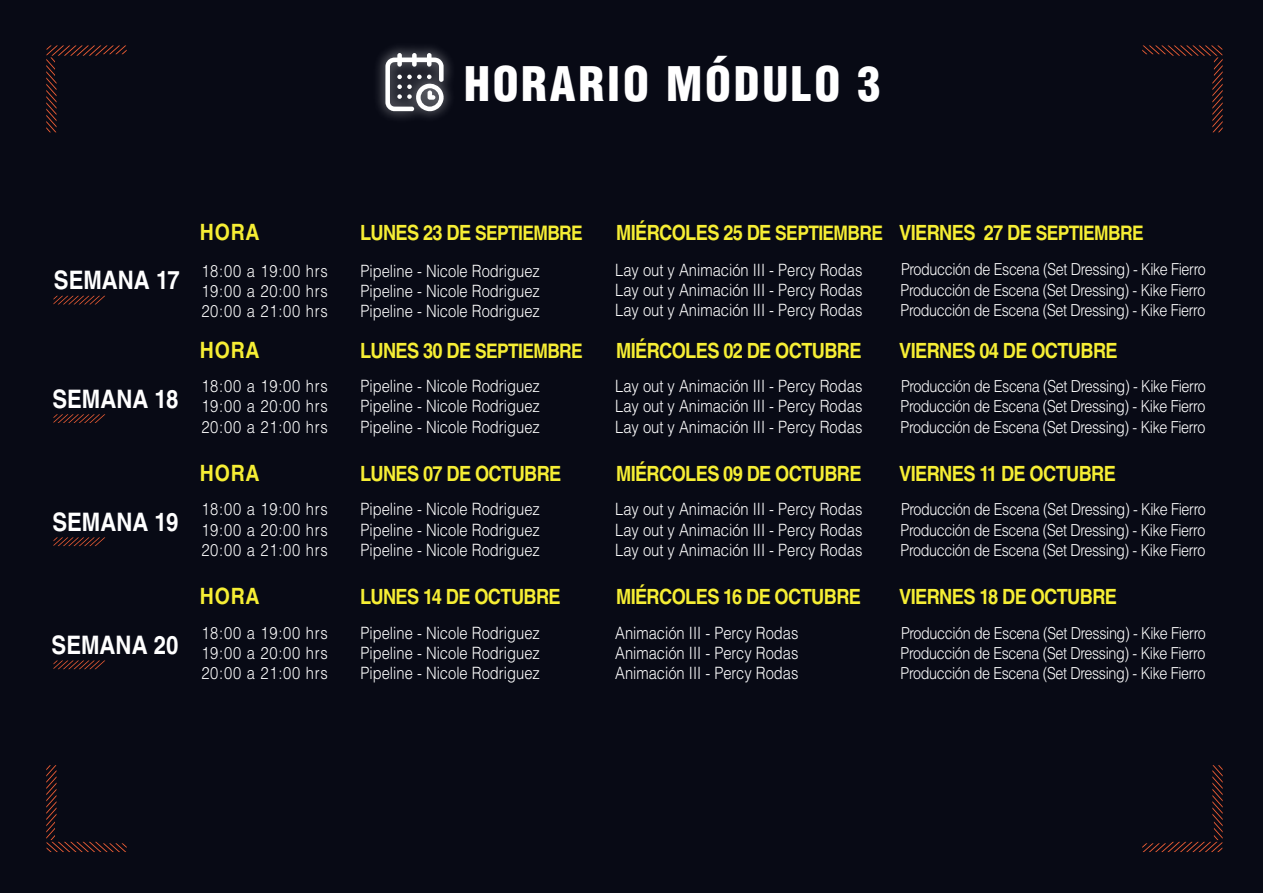
<style>
.page{position:relative;width:1263px;height:893px;background:#080a15}
.page>*{position:absolute;margin:0;border:0;box-sizing:border-box;transform-origin:0 0}
.t1{font:900 condensed 46.5px "Helvetica LT Std";letter-spacing:.06em;color:#fff}
.t2{font:700 25.5px "Helvetica LT Std";color:#fff;scale:.87 1}
.t3{font:700 22.5px "Helvetica LT Std";letter-spacing:.04em;color:#f6ee34;scale:.87 1}
.t4{font:700 21px "Helvetica LT Std";letter-spacing:-.035em;color:#f6ee34;scale:.87 1}
.t5{font:700 20.1px "Helvetica LT Std";letter-spacing:-.035em;color:#f6ee34;scale:.87 1}
.t6{font:300 16.95px/20.1px "Helvetica LT Std";color:#fff;scale:.87 1}
.t7{font:300 16.95px "Helvetica LT Std";letter-spacing:.05em;color:#fff;scale:.87 1}
.t8{font:300 16.5px/20.1px "Helvetica LT Std";letter-spacing:-.025em;color:#fff;scale:.87 1}
.s1{font-size:21px}
.s2{font-size:20.1px}
</style>
<div class="page">
<svg style="left:54px;top:296px;width:51px;height:8px"></svg>
<svg style="left:54px;top:414px;width:51px;height:9px"></svg>
<svg style="left:54px;top:537px;width:51px;height:9px"></svg>
<svg style="left:54px;top:660px;width:51px;height:9px"></svg>
<svg style="left:1142px;top:765px;width:80px;height:87px"></svg>
<svg style="left:46px;top:45px;width:81px;height:87px"></svg>
<svg style="left:46px;top:765px;width:81px;height:87px"></svg>
<svg style="left:1142px;top:45px;width:80px;height:87px"></svg>
<img style="left:377px;top:47px;width:74px;height:71px">
<svg style="left:385px;top:53px;width:59px;height:58px;background:#7e7f85"></svg>
<h1 class="t1" style="left:464px;top:55px;width:418px">HORARIO MÓDULO 3</h1>
<h2 class="t2" style="left:54px;top:265px;width:146px">SEMANA 17</h2>
<h2 class="t2" style="left:52px;top:383px;width:146px">SEMANA 18</h2>
<h2 class="t2" style="left:52px;top:506px;width:146px">SEMANA 19</h2>
<h2 class="t2" style="left:52px;top:629px;width:147px">SEMANA 20</h2>
<h3 class="t3" style="left:200px;top:218px;width:70px">HORA</h3>
<p class="t5" style="left:360px;top:220px;width:258px"><span class="s1">LUNES 23 DE</span> SEPTIEMBRE</p>
<p class="t4" style="left:616px;top:219px;width:308px">MIÉRCOLES 25 DE <span class="s2">SEPTIEMBRE</span></p>
<p class="t7" style="left:201px;top:260px;width:147px">18:00 a 19:00 hrs</p>
<p class="t6" style="left:360px;top:261px;width:208px;text-align:justify">Pipeline - Nicole Rodriguez Pipeline - Nicole Rodriguez Pipeline - Nicole Rodriguez</p>
<p class="t6" style="left:615px;top:260px;width:286px;text-align:justify">Lay out y Animación III - Percy Rodas Lay out y Animación III - Percy Rodas Lay out y Animación III - Percy Rodas</p>
<p class="t7" style="left:201px;top:280px;width:147px">19:00 a 20:00 hrs</p>
<p class="t7" style="left:201px;top:301px;width:147px">20:00 a 21:00 hrs</p>
<h3 class="t3" style="left:200px;top:336px;width:70px">HORA</h3>
<p class="t5" style="left:360px;top:339px;width:258px"><span class="s1">LUNES 30 DE</span> SEPTIEMBRE</p>
<p class="t4" style="left:616px;top:338px;width:284px">MIÉRCOLES 02 DE OCTUBRE</p>
<p class="t7" style="left:201px;top:376px;width:147px">18:00 a 19:00 hrs</p>
<p class="t6" style="left:360px;top:376px;width:208px">Pipeline - Nicole Rodriguez</p>
<p class="t7" style="left:201px;top:396px;width:147px">19:00 a 20:00 hrs</p>
<p class="t6" style="left:360px;top:396px;width:208px">Pipeline - Nicole Rodriguez</p>
<p class="t6" style="left:615px;top:376px;width:286px">Lay out y Animación III - Percy Rodas<br>Lay out y Animación III - Percy Rodas</p>
<p class="t7" style="left:201px;top:416px;width:147px">20:00 a 21:00 hrs</p>
<p class="t6" style="left:360px;top:416px;width:208px">Pipeline - Nicole Rodriguez</p>
<p class="t6" style="left:615px;top:416px;width:286px">Lay out y Animación III - Percy Rodas</p>
<h3 class="t3" style="left:200px;top:459px;width:70px">HORA</h3>
<p class="t4" style="left:360px;top:461px;width:233px">LUNES 07 DE OCTUBRE</p>
<p class="t4" style="left:616px;top:461px;width:284px">MIÉRCOLES 09 DE OCTUBRE</p>
<p class="t7" style="left:201px;top:499px;width:147px">18:00 a 19:00 hrs</p>
<p class="t6" style="left:360px;top:499px;width:208px">Pipeline - Nicole Rodriguez</p>
<p class="t7" style="left:201px;top:519px;width:147px">19:00 a 20:00 hrs</p>
<p class="t6" style="left:360px;top:519px;width:208px">Pipeline - Nicole Rodriguez</p>
<p class="t6" style="left:615px;top:499px;width:286px">Lay out y Animación III - Percy Rodas<br>Lay out y Animación III - Percy Rodas</p>
<p class="t4" style="left:899px;top:219px;width:282px">VIERNES 27 DE <span class="s2">SEPTIEMBRE</span></p>
<p class="t8" style="left:900px;top:259px;width:352px;text-align:justify">Producción de Escena (Set Dressing) - Kike Fierro Producción de Escena (Set Dressing) - Kike Fierro Producción de Escena (Set Dressing) - Kike Fierro</p>
<p class="t4" style="left:899px;top:338px;width:253px">VIERNES 04 DE OCTUBRE</p>
<p class="t8" style="left:900px;top:376px;width:352px">Producción de Escena (Set Dressing) - Kike Fierro<br>Producción de Escena (Set Dressing) - Kike Fierro</p>
<p class="t8" style="left:900px;top:417px;width:352px">Producción de Escena (Set Dressing) - Kike Fierro</p>
<p class="t4" style="left:899px;top:461px;width:251px">VIERNES 11 DE OCTUBRE</p>
<p class="t8" style="left:900px;top:499px;width:352px">Producción de Escena (Set Dressing) - Kike Fierro<br>Producción de Escena (Set Dressing) - Kike Fierro</p>
<p class="t7" style="left:201px;top:539px;width:147px">20:00 a 21:00 hrs</p>
<p class="t6" style="left:360px;top:539px;width:208px">Pipeline - Nicole Rodriguez</p>
<p class="t6" style="left:615px;top:539px;width:286px">Lay out y Animación III - Percy Rodas</p>
<p class="t8" style="left:900px;top:540px;width:352px">Producción de Escena (Set Dressing) - Kike Fierro</p>
<h3 class="t3" style="left:200px;top:583px;width:70px">HORA</h3>
<p class="t4" style="left:360px;top:584px;width:232px">LUNES 14 DE OCTUBRE</p>
<p class="t4" style="left:616px;top:584px;width:283px">MIÉRCOLES 16 DE OCTUBRE</p>
<p class="t7" style="left:201px;top:622px;width:147px">18:00 a 19:00 hrs</p>
<p class="t6" style="left:360px;top:622px;width:208px">Pipeline - Nicole Rodriguez</p>
<p class="t7" style="left:201px;top:642px;width:147px">19:00 a 20:00 hrs</p>
<p class="t6" style="left:360px;top:642px;width:208px">Pipeline - Nicole Rodriguez</p>
<p class="t6" style="left:615px;top:622px;width:212px">Animación III - Percy Rodas<br>Animación III - Percy Rodas</p>
<p class="t4" style="left:899px;top:584px;width:252px">VIERNES 18 DE OCTUBRE</p>
<p class="t8" style="left:900px;top:622px;width:352px">Producción de Escena (Set Dressing) - Kike Fierro<br>Producción de Escena (Set Dressing) - Kike Fierro</p>
<p class="t7" style="left:201px;top:662px;width:147px">20:00 a 21:00 hrs</p>
<p class="t6" style="left:360px;top:663px;width:208px">Pipeline - Nicole Rodriguez</p>
<p class="t6" style="left:615px;top:663px;width:212px">Animación III - Percy Rodas</p>
<p class="t8" style="left:900px;top:663px;width:352px">Producción de Escena (Set Dressing) - Kike Fierro</p>
</div>
